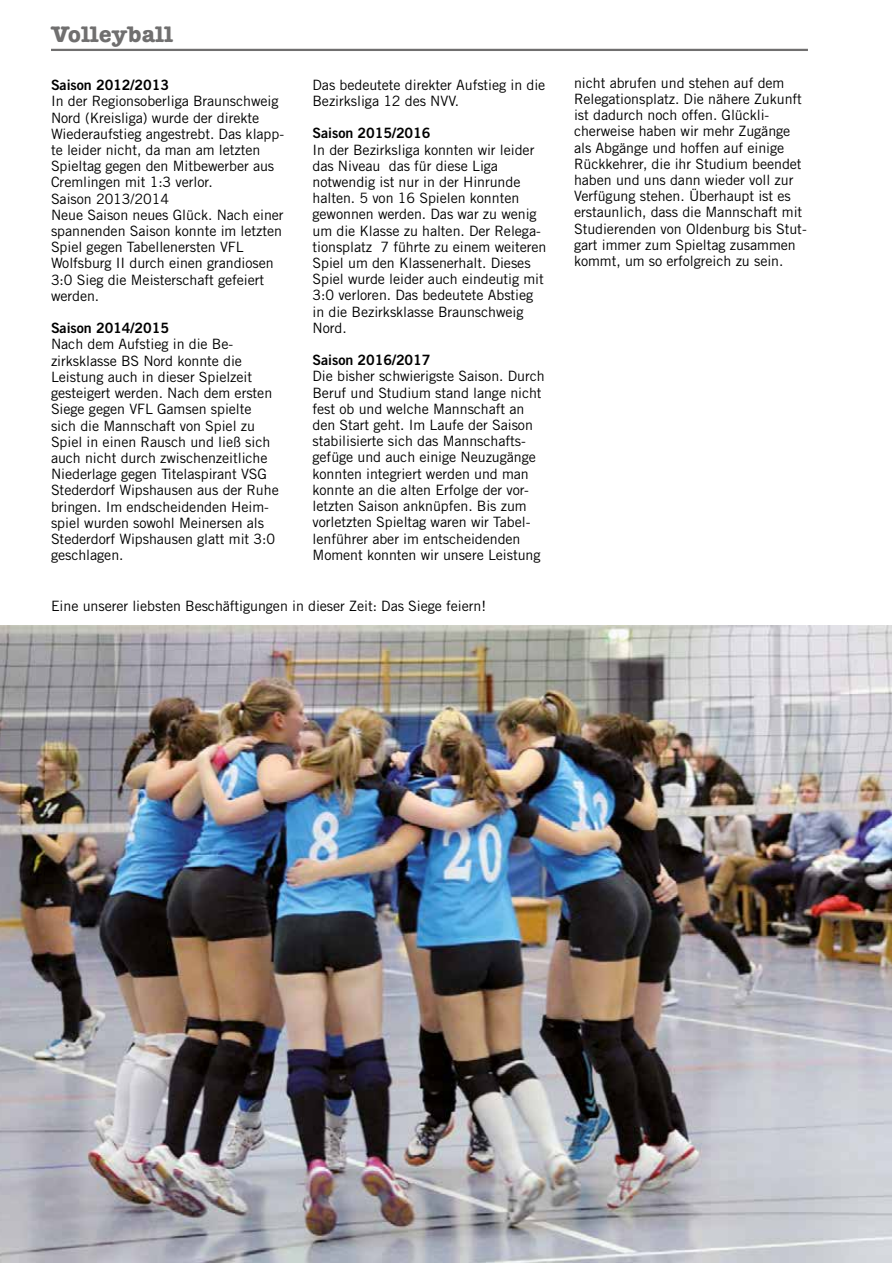
<style>
.page{position:relative;width:893px;height:1263px;background:#fff}
.page>*{position:absolute;margin:0;border:0;box-sizing:border-box;transform-origin:0 0}
.t1{font:700 22.5px "Ameri Type SB";color:#706f6f}
.t2{font:14.25px/16.2px "Trade Gothic";letter-spacing:-.005em;color:#000}
.t3{font:14.25px "Trade Gothic Bold Two";letter-spacing:-.005em;color:#000}
</style>
<div class="page">
<img style="left:0;top:625px;width:891px;height:638px">
<hr style="left:51px;top:49px;width:757px;height:2px;background:#706f6f">
<h1 class="t1" style="left:51px;top:22px;width:123px">Volleyball</h1>
<p class="t3" style="left:51px;top:76px;width:120px">Saison 2012/2013</p>
<p class="t2" style="left:51px;top:93px;width:235px">In der Regionsoberliga Braunschweig<br>Nord (Kreisliga) wurde der direkte<br>Wiederaufstieg angestrebt. Das klapp&shy;te leider nicht, da man am letzten<br>Spieltag gegen den Mitbewerber aus<br>Cremlingen mit 1:3 verlor.<br>Saison 2013/2014<br>Neue Saison neues Glück. Nach einer spannenden Saison konnte im letzten<br>Spiel gegen Tabellenersten VFL<br>Wolfsburg II durch einen grandiosen<br>3:0 Sieg die Meisterschaft gefeiert werden.</p>
<p class="t3" style="left:51px;top:319px;width:120px">Saison 2014/2015</p>
<p class="t2" style="left:51px;top:336px;width:229px">Nach dem Aufstieg in die Be&shy;zirksklasse BS Nord konnte die<br>Leistung auch in dieser Spielzeit gesteigert werden. Nach dem ersten<br>Siege gegen VFL Gamsen spielte sich die Mannschaft von Spiel zu<br>Spiel in einen Rausch und ließ sich auch nicht durch zwischenzeitliche<br>Niederlage gegen Titelaspirant VSG<br>Stederdorf Wipshausen aus der Ruhe bringen. Im endscheidenden Heim&shy;spiel wurden sowohl Meinersen als<br>Stederdorf Wipshausen glatt mit 3:0 geschlagen.</p>
<p class="t2" style="left:313px;top:76px;width:234px">Das bedeutete direkter Aufstieg in die<br>Bezirksliga 12 des NVV.</p>
<p class="t3" style="left:313px;top:124px;width:120px">Saison 2015/2016</p>
<p class="t2" style="left:313px;top:141px;width:235px">In der Bezirksliga konnten wir leider das Niveau das für diese Liga notwendig ist nur in der Hinrunde halten. 5 von 16 Spielen konnten gewonnen werden. Das war zu wenig um die Klasse zu halten. Der Relega&shy;tionsplatz 7 führte zu einem weiteren<br>Spiel um den Klassenerhalt. Dieses<br>Spiel wurde leider auch eindeutig mit<br>3:0 verloren. Das bedeutete Abstieg in die Bezirksklasse Braunschweig<br>Nord.</p>
<p class="t3" style="left:313px;top:351px;width:120px">Saison 2016/2017</p>
<p class="t2" style="left:313px;top:368px;width:234px">Die bisher schwierigste Saison. Durch Beruf und Studium stand lange nicht fest ob und welche Mannschaft an den Start geht. Im Laufe der Saison stabilisierte sich das Mannschafts&shy;gefüge und auch einige Neuzugänge konnten integriert werden und man konnte an die alten Erfolge der vor&shy;letzten Saison anknüpfen. Bis zum vorletzten Spieltag waren wir Tabel&shy;lenführer aber im entscheidenden Moment konnten wir unsere Leistung</p>
<p class="t2" style="left:51px;top:598px;width:437px">Eine unserer liebsten Beschäftigungen in dieser Zeit: Das Siege feiern!</p>
<p class="t2" style="left:574px;top:74px;width:234px">nicht abrufen und stehen auf dem Relegationsplatz. Die nähere Zukunft ist dadurch noch offen. Glückli&shy;cherweise haben wir mehr Zugänge als Abgänge und hoffen auf einige Rückkehrer, die ihr Studium beendet haben und uns dann wieder voll zur Verfügung stehen. Überhaupt ist es erstaunlich, dass die Mannschaft mit Studierenden von Oldenburg bis Stut&shy;gart immer zum Spieltag zusammen kommt, um so erfolgreich zu sein.</p>
</div>
